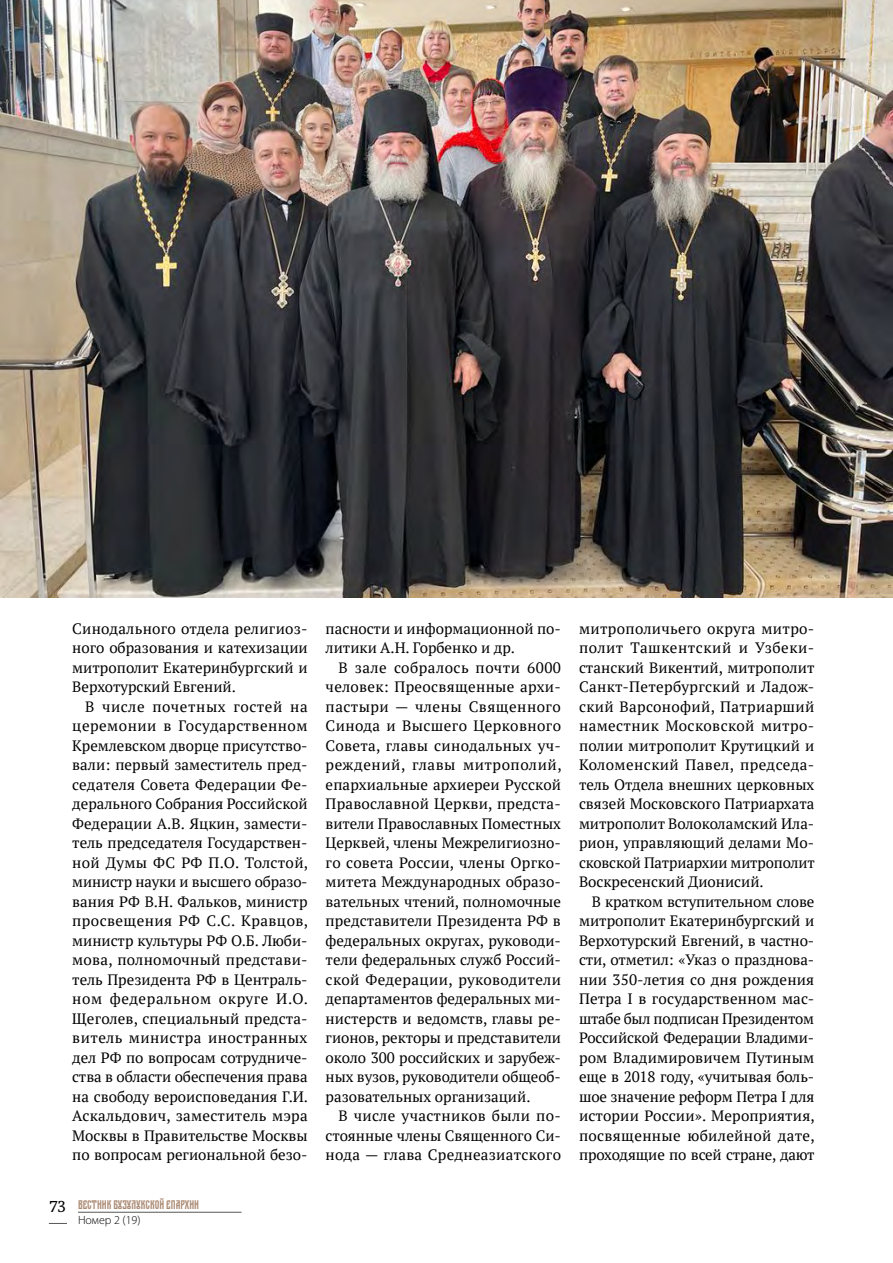
<style>
.page{position:relative;width:893px;height:1263px;background:#fff}
.page>*{position:absolute;margin:0;border:0;box-sizing:border-box;transform-origin:0 0}
.t1{font:15px/19.5px "PT Serif";color:#000;text-align:justify}
.t2{font:12.45px "Dobrozrachniy";color:#ab8a73}
.t3{font:300 12px "Myriad Pro";color:#000}
.s1{font-family:"Gregor";font-size:15.75px;color:#000}
</style>
<div class="page">
<svg style="left:49px;top:1223px;width:18px;height:1px"></svg>
<hr style="left:78px;top:1212px;width:164px;height:1px;background:#575756">
<img style="left:0;top:0;width:893px;height:597px">
<p class="t1" style="left:72px;top:619px;width:237px">Синодального отдела религиоз&shy;ного образования и катехизации митрополит Екатеринбургский и Верхотурский Евгений.</p>
<p class="t1" style="left:72px;top:697px;width:237px;text-indent:13px">В числе почетных гостей на церемонии в Государственном Кремлевском дворце присутство&shy;вали: первый заместитель пред&shy;седателя Совета Федерации Фе&shy;дерального Собрания Российской Федерации А.В. Яцкин, замести&shy;тель председателя Государствен&shy;ной Думы ФС РФ П.О. Толстой, министр науки и высшего образо&shy;вания РФ В.Н. Фальков, министр просвещения РФ С.С. Кравцов, министр культуры РФ О.Б. Люби&shy;мова, полномочный представи&shy;тель Президента РФ в Централь&shy;ном федеральном округе И.О.<br>Щеголев, специальный предста&shy;витель министра иностранных дел РФ по вопросам сотрудниче&shy;ства в области обеспечения права на свободу вероисповедания Г.И.<br>Аскальдович, заместитель мэра Москвы в Правительстве Москвы по вопросам региональной безо-</p>
<p class="t2" style="left:50px;top:1197px;width:151px"><span class="s1">73</span> вестник Бузулукской Епархии</p>
<p class="t3" style="left:78px;top:1213px;width:64px">Номер 2 (19)</p>
<p class="t1" style="left:326px;top:619px;width:237px">пасности и информационной по&shy;литики А.Н. Горбенко и др.</p>
<p class="t1" style="left:326px;top:658px;width:237px;text-indent:13px">В зале собралось почти 6000 человек: Преосвященные архи&shy;пастыри — члены Священного Синода и Высшего Церковного Совета, главы синодальных уч&shy;реждений, главы митрополий, епархиальные архиереи Русской Православной Церкви, предста&shy;вители Православных Поместных Церквей, члены Межрелигиозно&shy;го совета России, члены Оргко&shy;митета Международных образо&shy;вательных чтений, полномочные представители Президента РФ в федеральных округах, руководи&shy;тели федеральных служб Россий&shy;ской Федерации, руководители департаментов федеральных ми&shy;нистерств и ведомств, главы ре&shy;гионов, ректоры и представители около 300 российских и зарубеж&shy;ных вузов, руководители общеоб&shy;разовательных организаций.</p>
<p class="t1" style="left:326px;top:1106px;width:237px;text-indent:13px">В числе участников были по&shy;стоянные члены Священного Си&shy;нода — глава Среднеазиатского</p>
<p class="t1" style="left:579px;top:619px;width:237px">митрополичьего округа митро&shy;полит Ташкентский и Узбеки&shy;станский Викентий, митрополит Санкт-Петербургский и Ладож&shy;ский Варсонофий, Патриарший наместник Московской митро&shy;полии митрополит Крутицкий и Коломенский Павел, председа&shy;тель Отдела внешних церковных связей Московского Патриархата митрополит Волоколамский Ила&shy;рион, управляющий делами Мо&shy;сковской Патриархии митрополит Воскресенский Дионисий.</p>
<p class="t1" style="left:579px;top:892px;width:237px;text-indent:13px">В кратком вступительном слове митрополит Екатеринбургский и Верхотурский Евгений, в частно&shy;сти, отметил: «Указ о празднова&shy;нии 350-летия со дня рождения Петра I в государственном мас&shy;штабе был подписан Президентом Российской Федерации Владими&shy;ром Владимировичем Путиным еще в 2018 году, «учитывая боль&shy;шое значение реформ Петра I для истории России». Мероприятия, посвященные юбилейной дате, проходящие по всей стране, дают</p>
</div>
